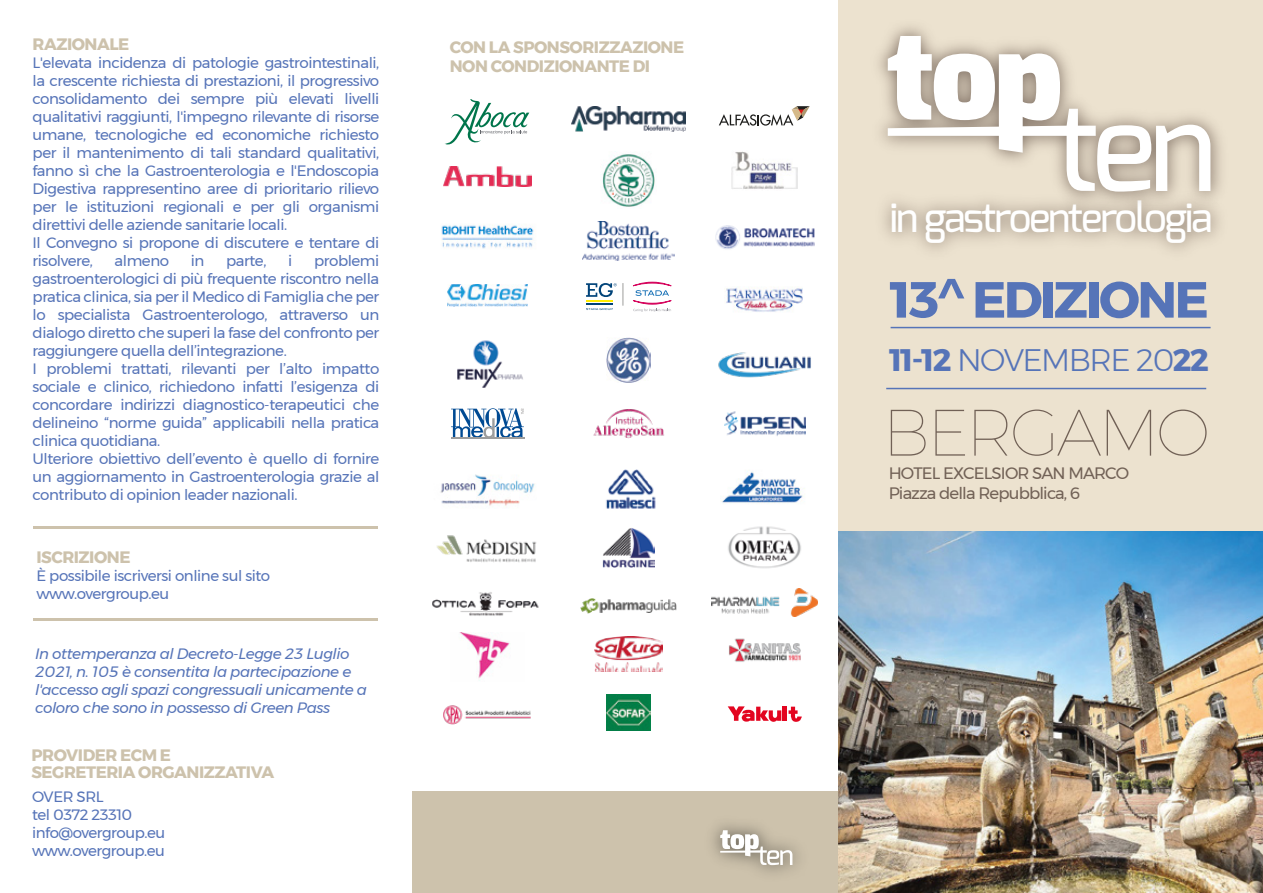
<style>
.page{position:relative;width:1263px;height:893px;background:#fff}
.page>*{position:absolute;margin:0;border:0;box-sizing:border-box;transform-origin:0 0}
.t1{font:100 65.55px "Montserrat";letter-spacing:-.05em;color:#716156}
.t2{font:700 50.7px "Montserrat";letter-spacing:-.05em;color:#5674b8}
.t3{font:500 40.35px "Exo";letter-spacing:-.05em;color:#fff}
.t4{font:300 31.05px "Montserrat";letter-spacing:-.05em;color:#5674b8}
.t5{font:700 16.5px/19.5px "Montserrat";letter-spacing:-.03em;color:#cdc2ac}
.t6{font:16.5px/19.8px "Montserrat";letter-spacing:-.05em;color:#716156}
.t7{font:15px/18px "Montserrat";letter-spacing:-.03em;color:#5674b8}
.t8{font:italic 15px/18px "Montserrat";letter-spacing:-.03em;color:#5674b8}
.s1{font-weight:700}
</style>
<div class="page">
<div style="left:413px;top:791px;width:427px;height:102px;background:#cdc2ac"></div>
<div style="left:838px;top:0;width:425px;height:561px;background:#ece2cf"></div>
<img style="left:838px;top:532px;width:425px;height:361px">
<img style="left:878px;top:26px;width:348px;height:188px">
<svg style="left:888px;top:36px;width:322px;height:156px"></svg>
<hr style="left:890px;top:327px;width:320px;height:1px;background:#5674b8">
<hr style="left:886px;top:388px;width:320px;height:1px;background:#5674b8">
<hr style="left:33px;top:526px;width:344px;height:3px;background:#cdc2ac">
<hr style="left:33px;top:618px;width:344px;height:2px;background:#cdc2ac">
<img style="left:712px;top:824px;width:87px;height:49px">
<svg style="left:720px;top:830px;width:72px;height:35px"></svg>
<img style="left:729px;top:638px;width:72px;height:24px">
<img style="left:732px;top:151px;width:66px;height:38px">
<img style="left:715px;top:225px;width:100px;height:24px">
<svg style="left:719px;top:106px;width:91px;height:20px"></svg>
<img style="left:606px;top:469px;width:50px;height:40px">
<img style="left:603px;top:528px;width:51px;height:40px">
<img style="left:457px;top:340px;width:66px;height:44px">
<svg style="left:445px;top:99px;width:84px;height:46px"></svg>
<img style="left:571px;top:106px;width:115px;height:26px">
<img style="left:602px;top:153px;width:53px;height:54px">
<img style="left:606px;top:695px;width:44px;height:35px">
<svg style="left:728px;top:706px;width:53px;height:16px"></svg>
<hr style="left:783px;top:707px;width:4px;height:14px;background:#e30520">
<svg style="left:788px;top:707px;width:14px;height:15px"></svg>
<img style="left:444px;top:166px;width:87px;height:21px">
<svg style="left:623px;top:283px;width:1px;height:23px"></svg>
<svg style="left:586px;top:283px;width:31px;height:14px"></svg>
<svg style="left:586px;top:304px;width:27px;height:6px"></svg>
<hr style="left:586px;top:300px;width:27px;height:2px;background:#ffed00">
<svg style="left:633px;top:282px;width:38px;height:30px"></svg>
<img style="left:441px;top:225px;width:93px;height:24px">
<img style="left:447px;top:284px;width:81px;height:23px">
<img style="left:606px;top:337px;width:45px;height:45px">
<img style="left:718px;top:352px;width:93px;height:26px">
<svg style="left:451px;top:384px;width:74px;height:55px"></svg>
<hr style="left:451px;top:438px;width:73px;height:1px;background:#9d9d9d">
<img style="left:721px;top:470px;width:84px;height:33px">
<img style="left:728px;top:526px;width:73px;height:42px">
<img style="left:432px;top:592px;width:107px;height:24px">
<img style="left:581px;top:598px;width:95px;height:15px">
<img style="left:712px;top:589px;width:106px;height:27px">
<img style="left:595px;top:636px;width:67px;height:35px">
<img style="left:726px;top:287px;width:77px;height:25px">
<img style="left:724px;top:411px;width:81px;height:25px">
<img style="left:593px;top:409px;width:71px;height:30px">
<img style="left:437px;top:535px;width:100px;height:27px">
<img style="left:460px;top:633px;width:50px;height:48px">
<img style="left:443px;top:705px;width:88px;height:20px">
<img style="left:440px;top:474px;width:95px;height:32px">
<img style="left:583px;top:221px;width:91px;height:40px">
<p class="t5" style="left:33px;top:35px;width:98px">RAZIONALE</p>
<p class="t7" style="left:33px;top:54px;width:348px">L'elevata incidenza di patologie gastrointestinali, la crescente richiesta di prestazioni, il progressivo consolidamento dei sempre più elevati livelli qualitativi raggiunti, l'impegno rilevante di risorse umane, tecnologiche ed economiche richiesto per il mantenimento di tali standard qualitativi, fanno sì che la Gastroenterologia e l'Endoscopia Digestiva rappresentino aree di prioritario rilievo per le istituzioni regionali e per gli organismi direttivi delle aziende sanitarie locali.<br>Il Convegno si propone di discutere e tentare di risolvere,</p>
<p class="t7" style="left:33px;top:252px;width:348px;text-indent:281px">problemi gastroenterologici di più frequente riscontro nella pratica clinica, sia per il Medico di Famiglia che per lo specialista Gastroenterologo, attraverso un dialogo diretto che superi la fase del confronto per raggiungere quella dell’integrazione.<br>I problemi trattati, rilevanti per l’alto impatto sociale e clinico, richiedono infatti l’esigenza di concordare indirizzi diagnostico-terapeutici che delineino “norme guida” applicabili nella pratica clinica quotidiana.<br>Ulteriore obiettivo dell’evento è quello di fornire un aggiornamento in Gastroenterologia grazie al contributo di opinion leader nazionali.</p>
<p class="t7" style="left:115px;top:252px;width:56px">almeno</p>
<p class="t7" style="left:191px;top:252px;width:15px">in</p>
<p class="t7" style="left:226px;top:252px;width:42px">parte,</p>
<p class="t7" style="left:288px;top:252px;width:6px">i</p>
<p class="t5" style="left:36px;top:548px;width:96px">ISCRIZIONE</p>
<p class="t7" style="left:36px;top:567px;width:235px">È possibile iscriversi online sul sito www.overgroup.eu</p>
<p class="t8" style="left:35px;top:645px;width:333px">In ottemperanza al Decreto-Legge 23 Luglio 2021, n. 105 è consentita la partecipazione e l'accesso agli spazi congressuali unicamente a coloro che sono in possesso di Green Pass</p>
<p class="t5" style="left:31px;top:747px;width:244px;line-height:16.5px">PROVIDER ECM E<br>SEGRETERIA ORGANIZZATIVA</p>
<p class="t7" style="left:32px;top:787px;width:135px">OVER SRL<br>tel 0372 23310 info@overgroup.eu www.overgroup.eu</p>
<p class="t5" style="left:450px;top:37px;width:236px">CON LA SPONSORIZZAZIONE<br>NON CONDIZIONANTE DI</p>
<h3 class="t3" style="left:890px;top:192px;width:324px">in gastroenterologia</h3>
<h2 class="t2" style="left:891px;top:259px;width:320px">13^ EDIZIONE</h2>
<h3 class="t4" style="left:890px;top:336px;width:321px"><span class="s1">11-12</span> NOVEMBRE 20<span class="s1">22</span></h3>
<h1 class="t1" style="left:882px;top:385px;width:329px">BERGAMO</h1>
<p class="t6" style="left:889px;top:463px;width:242px">HOTEL EXCELSIOR SAN MARCO<br>Piazza della Repubblica, 6</p>
</div>
